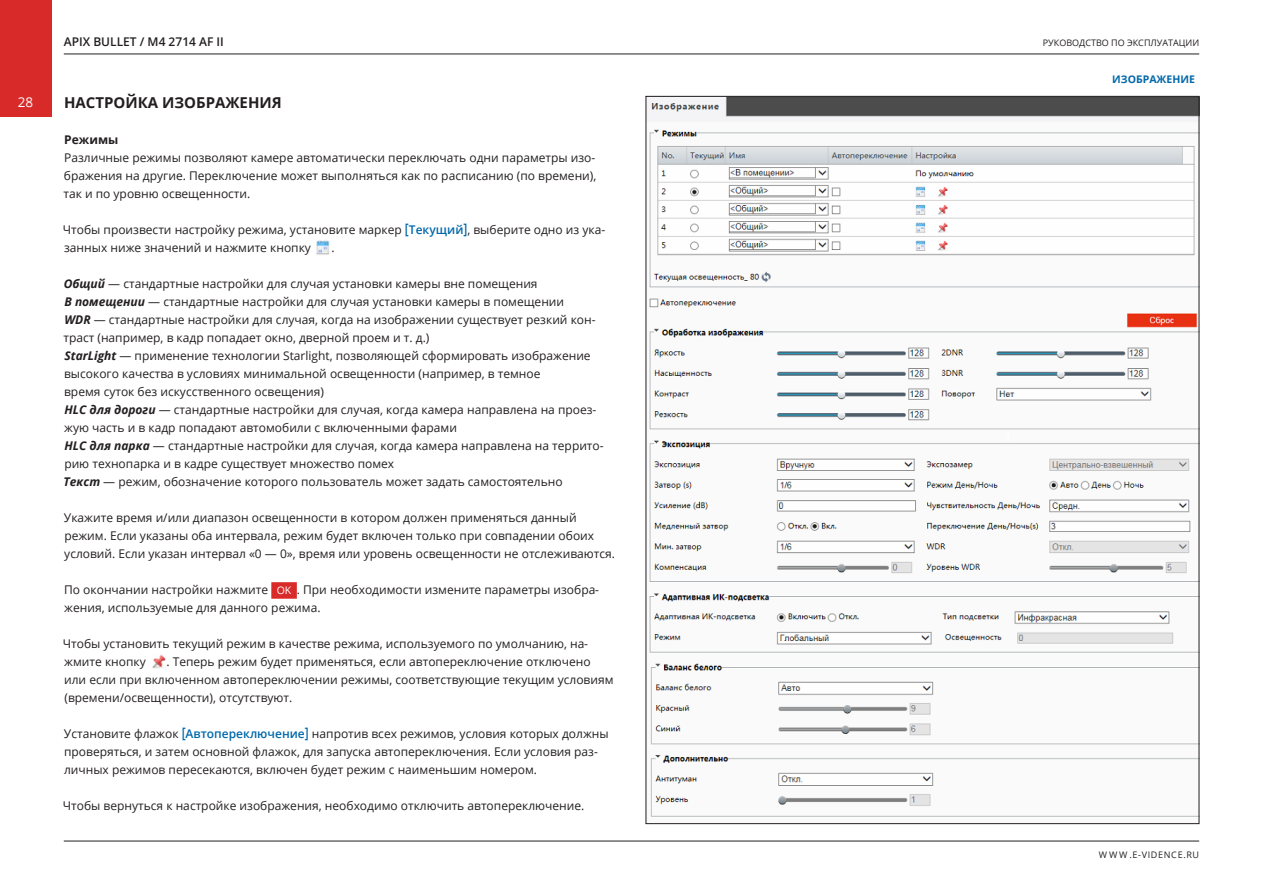
<style>
.page{position:relative;width:1263px;height:893px;background:#fff}
.page>*{position:absolute;margin:0;border:0;box-sizing:border-box;transform-origin:0 0}
.t1{font:700 15px "Open Sans";color:#231f20}
.t2{font:13.5px "Open Sans";color:#fff}
.t3{font:12px/18px "Open Sans";color:#231f20}
.t4{font:600 12px "Open Sans";color:#231f20}
.t5{font:700 12px "Open Sans";color:#231f20}
.t6{font:700 10.5px "Open Sans";color:#0068ab}
.t7{font:9px "Open Sans";color:#231f20}
.t8{font:9px "Open Sans";letter-spacing:.075em;color:#231f20}
.s1{font-weight:600;font-size:14.4px;color:#0068ab}
.s2{font-weight:600;color:#0068ab}
.s3{font-weight:700;font-style:italic}
.s4{font-size:10.5px;color:#fff}
</style>
<div class="page">
<hr style="left:64px;top:841px;width:1135px;height:1px;background:#231f20">
<hr style="left:64px;top:54px;width:1135px;height:1px;background:#231f20">
<div style="left:0;top:0;width:51px;height:116px;background:#d82a29"></div>
<div style="left:271px;top:582px;width:26px;height:17px;background:#d82a29"></div>
<img style="left:316px;top:240px;width:14px;height:15px">
<img style="left:152px;top:654px;width:14px;height:15px">
<img style="left:648px;top:98px;width:549px;height:719px">
<p class="t4" style="left:64px;top:33px;width:162px">APIX BULLET / M4 2714 AF II</p>
<p class="t7" style="left:1043px;top:36px;width:158px">РУКОВОДСТВО ПО ЭКСПЛУАТАЦИИ</p>
<p class="t2" style="left:18px;top:92px;width:17px">28</p>
<p class="t1" style="left:64px;top:92px;width:219px">НАСТРОЙКА ИЗОБРАЖЕНИЯ</p>
<p class="t5" style="left:64px;top:131px;width:56px">Режимы</p>
<p class="t3" style="left:63px;top:148px;width:534px;text-align:justify">Различные режимы позволяют камере автоматически переключать одни параметры изо&shy;бражения на другие. Переключение может выполняться как по расписанию (по времени), так и по уровню освещенности.</p>
<p class="t3" style="left:63px;top:220px;width:544px">Чтобы произвести настройку режима, установите маркер <span class="s1">[</span><span class="s2">Текущий</span><span class="s1">]</span>, выберите одно из ука&shy;занных ниже значений и нажмите кнопку</p>
<p class="t3" style="left:332px;top:238px;width:5px">.</p>
<p class="t3" style="left:63px;top:274px;width:542px"><span class="s3">Общий</span> — стандартные настройки для случая установки камеры вне помещения<br><span class="s3">В помещении</span> — стандартные настройки для случая установки камеры в помещении<br><span class="s3">WDR</span> — стандартные настройки для случая, когда на изображении существует резкий кон&shy;траст (например, в кадр попадает окно, дверной проем и т. д.)<br><span class="s3">StarLight</span> — применение технологии Starlight, позволяющей сформировать изображение высокого качества в условиях минимальной освещенности (например, в темное<br>время суток без искусственного освещения)<br><span class="s3">HLC для дороги</span> — стандартные настройки для случая, когда камера направлена на проез&shy;жую часть и в кадр попадают автомобили с включенными фарами<br><span class="s3">HLC для парка</span> — стандартные настройки для случая, когда камера направлена на террито&shy;рию технопарка и в кадре существует множество помех<br><span class="s3">Текст</span> — режим, обозначение которого пользователь может задать самостоятельно</p>
<p class="t3" style="left:64px;top:508px;width:552px">Укажите время и/или диапазон освещенности в котором должен применяться данный режим. Если указаны оба интервала, режим будет включен только при совпадении обоих условий. Если указан интервал «0 — 0», время или уровень освещенности не отслеживаются.</p>
<p class="t3" style="left:64px;top:580px;width:536px">По окончании настройки нажмите <span class="s4">OK</span> . При необходимости измените параметры изобра&shy;жения, используемые для данного режима.</p>
<p class="t3" style="left:63px;top:634px;width:527px">Чтобы установить текущий режим в качестве режима, используемого по умолчанию, на&shy;жмите кнопку</p>
<p class="t3" style="left:64px;top:652px;width:551px;text-indent:102px">. Теперь режим будет применяться, если автопереключение отключено или если при включенном автопереключении режимы, соответствующие текущим условиям (времени/освещенности), отсутствуют.</p>
<p class="t3" style="left:64px;top:724px;width:546px">Установите флажок <span class="s1">[</span><span class="s2">Автопереключение</span><span class="s1">]</span> напротив всех режимов, условия которых должны проверяться, и затем основной флажок, для запуска автопереключения. Если условия раз&shy;личных режимов пересекаются, включен будет режим с наименьшим номером.</p>
<p class="t3" style="left:63px;top:796px;width:523px">Чтобы вернуться к настройке изображения, необходимо отключить автопереключение.</p>
<p class="t6" style="left:1112px;top:72px;width:84px">ИЗОБРАЖЕНИЕ</p>
<p class="t8" style="left:1099px;top:848px;width:102px">WWW.E-VIDENCE.RU</p>
</div>
